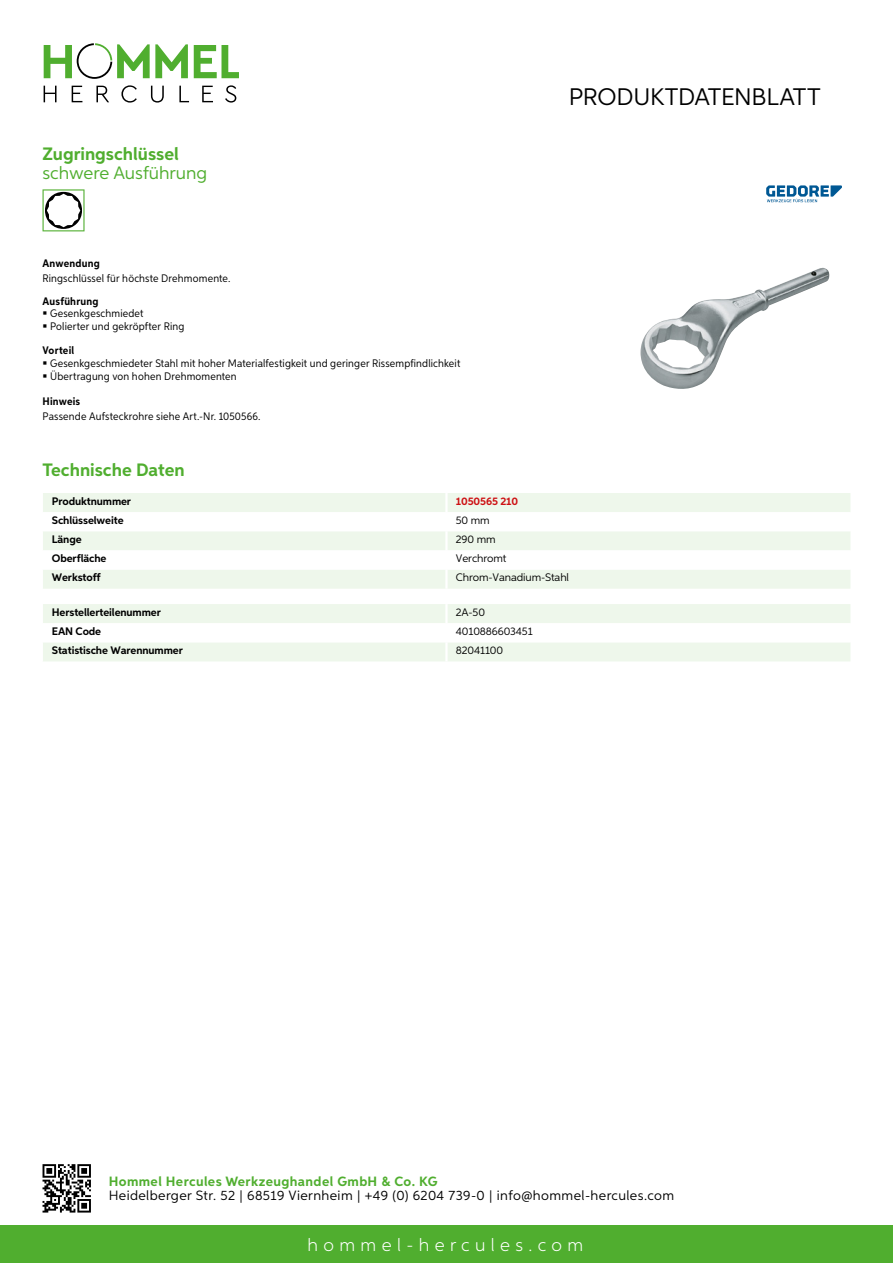
<style>
.page{position:relative;width:893px;height:1263px;background:#fff}
.page>*{position:absolute;margin:0;border:0;box-sizing:border-box;transform-origin:0 0}
.t1{font:24px "Aspira";letter-spacing:-.01em;color:#000}
.t2{font:700 18px "Aspira";color:#50ae2f}
.t3{font:300 18px "Aspira";letter-spacing:.3em;color:#fff}
.t4{font:18px "Aspira";color:#50ae2f}
.t5{font:13.5px "Aspira";letter-spacing:.03em;color:#000}
.t6{font:700 13.5px "Aspira";letter-spacing:.03em;color:#50ae2f}
.t7{font:10.95px/12.8px "Aspira Nar";letter-spacing:.015em;color:#000}
.t8{font:700 10.95px "Aspira";letter-spacing:-.01em;color:#000}
.t9{font:10.95px "Aspira";letter-spacing:-.01em;color:#000}
.t10{font:700 10.95px "Aspira Nar";letter-spacing:.02em;color:#000}
.t11{font:700 10.95px "Aspira";letter-spacing:-.01em;color:#cd1013}
</style>
<div class="page">
<div style="left:0;top:1226px;width:893px;height:37px;background:#50ae2f"></div>
<svg style="left:43px;top:1164px;width:48px;height:48px"></svg>
<svg style="left:194px;top:45px;width:45px;height:33px"></svg>
<svg style="left:44px;top:43px;width:144px;height:36px"></svg>
<svg style="left:44px;top:86px;width:13px;height:16px"></svg>
<svg style="left:72px;top:86px;width:10px;height:16px"></svg>
<svg style="left:96px;top:86px;width:13px;height:16px"></svg>
<svg style="left:121px;top:85px;width:16px;height:18px"></svg>
<svg style="left:151px;top:86px;width:13px;height:17px"></svg>
<svg style="left:179px;top:86px;width:10px;height:16px"></svg>
<svg style="left:202px;top:86px;width:11px;height:16px"></svg>
<svg style="left:225px;top:85px;width:11px;height:18px"></svg>
<div style="left:43px;top:493px;width:807px;height:96px;background:#eef7eb"></div>
<svg style="left:43px;top:512px;width:807px;height:57px"></svg>
<hr style="left:445px;top:493px;width:3px;height:19px;background:#fff">
<hr style="left:445px;top:512px;width:3px;height:19px;background:#fff">
<hr style="left:445px;top:531px;width:3px;height:19px;background:#fff">
<hr style="left:445px;top:550px;width:3px;height:19px;background:#fff">
<hr style="left:445px;top:569px;width:3px;height:20px;background:#fff">
<svg style="left:43px;top:604px;width:807px;height:57px"></svg>
<hr style="left:445px;top:642px;width:3px;height:19px;background:#fff">
<svg style="left:43px;top:189px;width:42px;height:42px"></svg>
<img style="left:640px;top:268px;width:190px;height:121px">
<svg style="left:766px;top:185px;width:76px;height:17px"></svg>
<h2 class="t2" style="left:43px;top:142px;width:138px">Zugringschlüssel</h2>
<h2 class="t4" style="left:43px;top:162px;width:166px">schwere Ausführung</h2>
<p class="t10" style="left:43px;top:257px;width:59px">Anwendung</p>
<p class="t7" style="left:43px;top:272px;width:189px">Ringschlüssel für höchste Drehmomente.</p>
<p class="t10" style="left:43px;top:294px;width:58px">Ausführung</p>
<p class="t7" style="left:50px;top:307px;width:136px">Gesenkgeschmiedet<br>Polierter und gekröpfter Ring</p>
<p class="t10" style="left:43px;top:344px;width:33px">Vorteil</p>
<p class="t7" style="left:50px;top:357px;width:412px">Gesenkgeschmiedeter Stahl mit hoher Materialfestigkeit und geringer Rissempfindlichkeit<br>Übertragung von hohen Drehmomenten</p>
<p class="t10" style="left:43px;top:395px;width:39px">Hinweis</p>
<p class="t7" style="left:43px;top:410px;width:219px">Passende Aufsteckrohre siehe Art.-Nr. 1050566.</p>
<h1 class="t1" style="left:569px;top:82px;width:253px">Produktdatenblatt</h1>
<h2 class="t2" style="left:43px;top:459px;width:144px">Technische Daten</h2>
<p class="t8" style="left:52px;top:494px;width:81px">Produktnummer</p>
<p class="t11" style="left:456px;top:494px;width:64px">1050565 210</p>
<p class="t8" style="left:52px;top:514px;width:73px">Schlüsselweite</p>
<p class="t9" style="left:456px;top:514px;width:35px">50 mm</p>
<p class="t8" style="left:52px;top:533px;width:31px">Länge</p>
<p class="t9" style="left:456px;top:533px;width:41px">290 mm</p>
<p class="t8" style="left:52px;top:552px;width:56px">Oberfläche</p>
<p class="t9" style="left:456px;top:552px;width:52px">Verchromt</p>
<p class="t8" style="left:52px;top:571px;width:50px">Werkstoff</p>
<p class="t9" style="left:456px;top:571px;width:115px">Chrom-Vanadium-Stahl</p>
<p class="t8" style="left:52px;top:605px;width:111px">Herstellerteilenummer</p>
<p class="t9" style="left:456px;top:606px;width:31px">2A-50</p>
<p class="t8" style="left:52px;top:625px;width:51px">EAN Code</p>
<p class="t9" style="left:456px;top:625px;width:78px">4010886603451</p>
<p class="t8" style="left:52px;top:644px;width:132px">Statistische Warennummer</p>
<p class="t9" style="left:456px;top:644px;width:49px">82041100</p>
<p class="t6" style="left:109px;top:1172px;width:330px">Hommel Hercules Werkzeughandel GmbH &amp; Co. KG</p>
<p class="t5" style="left:109px;top:1187px;width:567px">Heidelberger Str. 52 | 68519 Viernheim | +49 (0) 6204 739-0 | info@hommel-hercules.com</p>
<h2 class="t3" style="left:307px;top:1234px;width:277px">hommel-hercules.com</h2>
</div>
